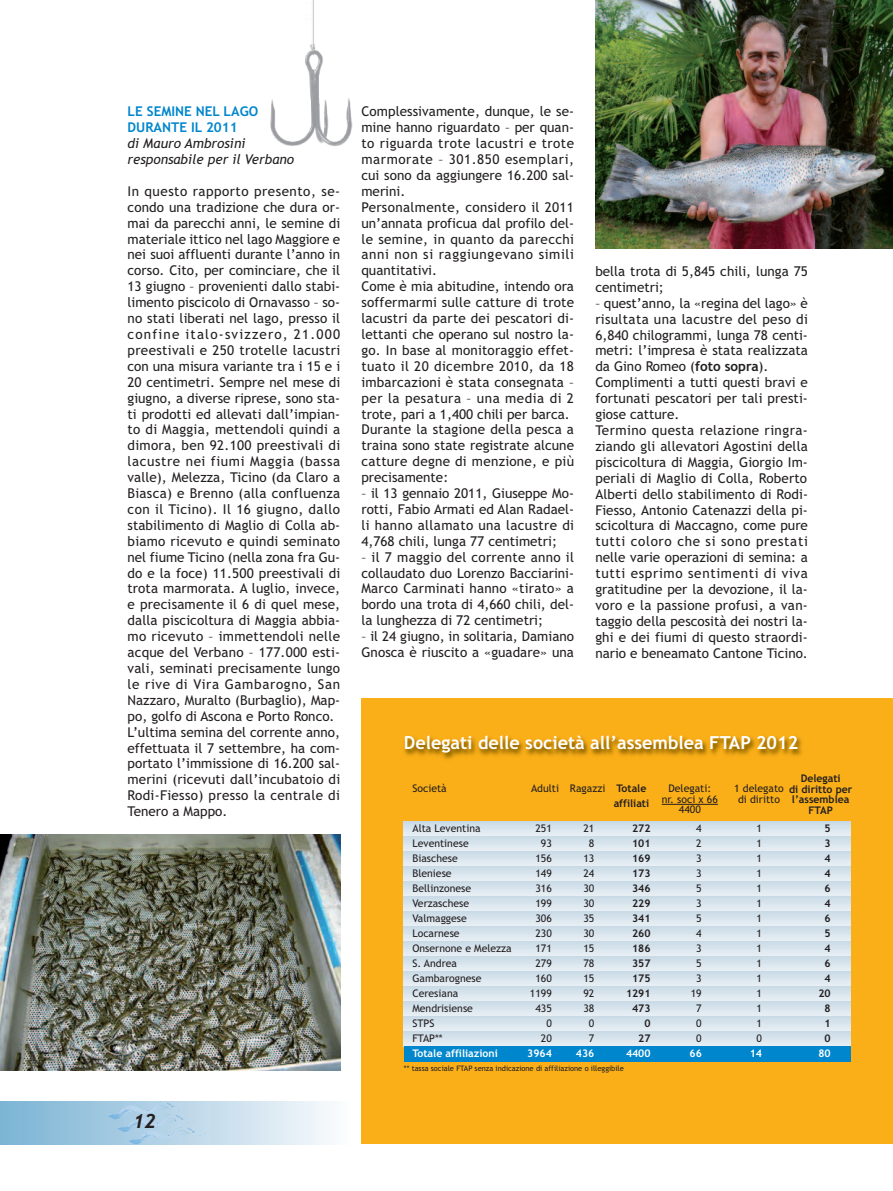
<style>
.page{position:relative;width:893px;height:1191px;background:#fff}
.page>*{position:absolute;margin:0;border:0;box-sizing:border-box;transform-origin:0 0}
.t1{font:italic 700 19.5px "Trebuchet";color:#231f20}
.t2{font:700 18px "Trebuchet MS";color:#fff}
.t3{font:13.5px/15.9px "Trebuchet MS";letter-spacing:.005em;color:#231f20}
.t4{font:italic 13.5px/15.9px "Trebuchet MS";color:#231f20}
.t5{font:700 13.5px/15.9px "Trebuchet MS";color:#0086cc}
.t6{font:10.5px/15px "Trebuchet MS";color:#231f20;text-align:center}
.t7{font:700 10.5px/15px "Trebuchet MS";color:#231f20;text-align:right}
.t8{font:700 10.5px "Trebuchet MS";color:#fff}
.t9{font:7.5px "Trebuchet MS";color:#231f20}
.s1{font-weight:700}
.s2{font-weight:400}
</style>
<div class="page">
<div style="left:361px;top:698px;width:532px;height:446px;background:#faaf18"></div>
<svg style="left:106px;top:1101px;width:102px;height:43px;background:#b1d1e6"></svg>
<svg style="left:404px;top:821px;width:446px;height:15px;background:#d8e4ed"></svg>
<svg style="left:404px;top:836px;width:446px;height:15px;background:#d8e4ed"></svg>
<svg style="left:404px;top:851px;width:446px;height:15px;background:#d8e4ed"></svg>
<svg style="left:404px;top:866px;width:446px;height:15px;background:#d8e4ed"></svg>
<svg style="left:404px;top:881px;width:446px;height:15px;background:#d8e4ed"></svg>
<svg style="left:404px;top:896px;width:446px;height:15px;background:#d8e4ed"></svg>
<svg style="left:404px;top:911px;width:446px;height:15px;background:#d8e4ed"></svg>
<svg style="left:404px;top:926px;width:446px;height:15px;background:#d8e4ed"></svg>
<svg style="left:404px;top:941px;width:446px;height:15px;background:#d8e4ed"></svg>
<svg style="left:404px;top:956px;width:446px;height:15px;background:#d8e4ed"></svg>
<svg style="left:404px;top:971px;width:446px;height:15px;background:#d8e4ed"></svg>
<svg style="left:404px;top:986px;width:446px;height:15px;background:#d8e4ed"></svg>
<svg style="left:404px;top:1001px;width:446px;height:15px;background:#d8e4ed"></svg>
<svg style="left:404px;top:1016px;width:446px;height:15px;background:#d8e4ed"></svg>
<svg style="left:404px;top:1031px;width:446px;height:15px;background:#d8e4ed"></svg>
<div style="left:404px;top:1046px;width:446px;height:15px;background:#0086cc"></div>
<img style="left:404px;top:736px;width:398px;height:23px">
<hr style="left:662px;top:804px;width:56px;height:1px;background:#231f20">
<img style="left:0;top:834px;width:340px;height:236px">
<img style="left:595px;top:0;width:298px;height:248px">
<img style="left:270px;top:0;width:83px;height:146px">
<p class="t5" style="left:128px;top:104px;width:132px">LE SEMINE NEL LAGO<br>DURANTE IL 2011</p>
<p class="t4" style="left:128px;top:135px;width:168px">di Mauro Ambrosini responsabile per il Verbano</p>
<p class="t3" style="left:128px;top:183px;width:214px">In questo rapporto presento, se&shy;condo una tradizione che dura or&shy;mai da parecchi anni, le semine di materiale ittico nel lago Maggiore e nei suoi affluenti durante l’anno in corso. Cito, per cominciare, che il 13 giugno – provenienti dallo stabi&shy;limento piscicolo di Ornavasso – so&shy;no stati liberati nel lago, presso il confine italo-svizzero, 21.000 preestivali e 250 trotelle lacustri con una misura variante tra i 15 e i 20 centimetri. Sempre nel mese di giugno, a diverse riprese, sono sta&shy;ti prodotti ed allevati dall’impian&shy;to di Maggia, mettendoli quindi a dimora, ben 92.100 preestivali di lacustre nei fiumi Maggia (bassa valle), Melezza, Ticino (da Claro a Biasca) e Brenno (alla confluenza con il Ticino). Il 16 giugno, dallo stabilimento di Maglio di Colla ab&shy;biamo ricevuto e quindi seminato nel fiume Ticino (nella zona fra Gu&shy;do e la foce) 11.500 preestivali di trota marmorata. A luglio, invece, e precisamente il 6 di quel mese, dalla piscicoltura di Maggia abbia&shy;mo ricevuto – immettendoli nelle acque del Verbano – 177.000 esti&shy;vali, seminati precisamente lungo le rive di Vira Gambarogno, San Nazzaro, Muralto (Burbaglio), Map&shy;po, golfo di Ascona e Porto Ronco.<br>L’ultima semina del corrente anno, effettuata il 7 settembre, ha com&shy;portato l’immissione di 16.200 sal&shy;merini (ricevuti dall’incubatoio di Rodi-Fiesso) presso la centrale di Tenero a Mappo.</p>
<h1 class="t1" style="left:133px;top:1110px;width:24px">12</h1>
<p class="t3" style="left:361px;top:104px;width:214px">Complessivamente, dunque, le se&shy;mine hanno riguardato – per quan&shy;to riguarda trote lacustri e trote marmorate – 301.850 esemplari, cui sono da aggiungere 16.200 sal&shy;merini.<br>Personalmente, considero il 2011 un’annata proficua dal profilo del&shy;le semine, in quanto da parecchi anni non si raggiungevano simili quantitativi.<br>Come è mia abitudine, intendo ora soffermarmi sulle catture di trote lacustri da parte dei pescatori di&shy;lettanti che operano sul nostro la&shy;go. In base al monitoraggio effet&shy;tuato il 20 dicembre 2010, da 18 imbarcazioni è stata consegnata – per la pesatura – una media di 2 trote, pari a 1,400 chili per barca.<br>Durante la stagione della pesca a traina sono state registrate alcune catture degne di menzione, e più precisamente:</p>
<p class="t3" style="left:361px;top:485px;width:214px;text-align:justify">– il 13 gennaio 2011, Giuseppe Mo&shy;rotti, Fabio Armati ed Alan Radael&shy;li hanno allamato una lacustre di 4,768 chili, lunga 77 centimetri;</p>
<p class="t3" style="left:361px;top:549px;width:214px;text-align:justify">– il 7 maggio del corrente anno il collaudato duo Lorenzo Bacciarini-Marco Carminati hanno «tirato» a bordo una trota di 4,660 chili, del&shy;la lunghezza di 72 centimetri;</p>
<p class="t3" style="left:361px;top:628px;width:214px">– il 24 giugno, in solitaria, Damiano<br>Gnosca è riuscito a «guadare» una</p>
<p class="t3" style="left:595px;top:263px;width:214px">bella trota di 5,845 chili, lunga 75 centimetri;</p>
<p class="t3" style="left:595px;top:295px;width:214px">– quest’anno, la «regina del lago» è risultata una lacustre del peso di 6,840 chilogrammi, lunga 78 centi&shy;metri: l’impresa è stata realizzata da Gino Romeo (<span class="s1">foto sopra</span>).<br>Complimenti a tutti questi bravi e fortunati pescatori per tali presti&shy;giose catture.<br>Termino questa relazione ringra&shy;ziando gli allevatori Agostini della piscicoltura di Maggia, Giorgio Im&shy;periali di Maglio di Colla, Roberto Alberti dello stabilimento di Rodi-Fiesso, Antonio Catenazzi della pi&shy;scicoltura di Maccagno, come pure tutti coloro che si sono prestati nelle varie operazioni di semina: a tutti esprimo sentimenti di viva gratitudine per la devozione, il la&shy;voro e la passione profusi, a van&shy;taggio della pescosità dei nostri la&shy;ghi e dei fiumi di questo straordi&shy;nario e beneamato Cantone Ticino.</p>
<h2 class="t2" style="left:404px;top:732px;width:396px">Delegati delle società all’assemblea FTAP 2012</h2>
<p class="t6" style="left:412px;top:781px;width:36px">Società</p>
<p class="t7" style="left:531px;top:781px;width:120px"><span class="s2">Adulti Ragazzi</span> Totale affiliati</p>
<p class="t6" style="left:662px;top:783px;width:58px;line-height:10.5px">Delegati: nr. soci x 66<br>4400</p>
<p class="t6" style="left:734px;top:783px;width:51px;line-height:10.5px">1 delegato di diritto</p>
<p class="t7" style="left:789px;top:773px;width:65px;line-height:10.5px;text-align:center">Delegati<br>di diritto per l’assemblea<br>FTAP</p>
<p class="t6" style="left:412px;top:821px;width:101px;text-align:left">Alta Leventina<br>Leventinese<br>Biaschese<br>Bleniese<br>Bellinzonese<br>Verzaschese<br>Valmaggese<br>Locarnese<br>Onsernone e Melezza<br>S. Andrea<br>Gambarognese<br>Ceresiana<br>Mendrisiense<br>STPS<br>FTAP**</p>
<p class="t8" style="left:412px;top:1047px;width:87px">Totale affiliazioni</p>
<p class="t9" style="left:404px;top:1063px;width:221px">** tassa sociale FTAP senza indicazione di affiliazione o illeggibile</p>
<p class="t7" style="left:626px;top:821px;width:26px">272<br>101<br>169<br>173<br>346<br>229<br>341<br>260<br>186<br>357<br>175<br>1291<br>473<br>0<br>27</p>
<p class="t8" style="left:626px;top:1047px;width:26px">4400</p>
<p class="t6" style="left:583px;top:821px;width:13px">21<br>8<br>13<br>24<br>30<br>30<br>35<br>30<br>15<br>78<br>15<br>92<br>38<br>0<br>7</p>
<p class="t8" style="left:576px;top:1047px;width:20px">436</p>
<p class="t6" style="left:530px;top:821px;width:24px;text-align:right">251<br>93<br>156<br>149<br>316<br>199<br>306<br>230<br>171<br>279<br>160<br>1199<br>435<br>0<br>20</p>
<p class="t8" style="left:527px;top:1047px;width:26px">3964</p>
<p class="t7" style="left:818px;top:821px;width:14px;text-align:center">5<br>3<br>4<br>4<br>6<br>4<br>6<br>5<br>4<br>6<br>4<br>20<br>8<br>1<br>0</p>
<p class="t8" style="left:818px;top:1047px;width:14px">80</p>
<p class="t6" style="left:756px;top:821px;width:7px;text-align:justify">1<br>1<br>1<br>1<br>1<br>1<br>1<br>1<br>1<br>1<br>1<br>1<br>1<br>1<br>0</p>
<p class="t8" style="left:750px;top:1047px;width:14px">14</p>
<p class="t6" style="left:691px;top:821px;width:13px">4<br>2<br>3<br>3<br>5<br>3<br>5<br>4<br>3<br>5<br>3<br>19<br>7<br>0<br>0</p>
<p class="t8" style="left:689px;top:1047px;width:14px">66</p>
</div>
